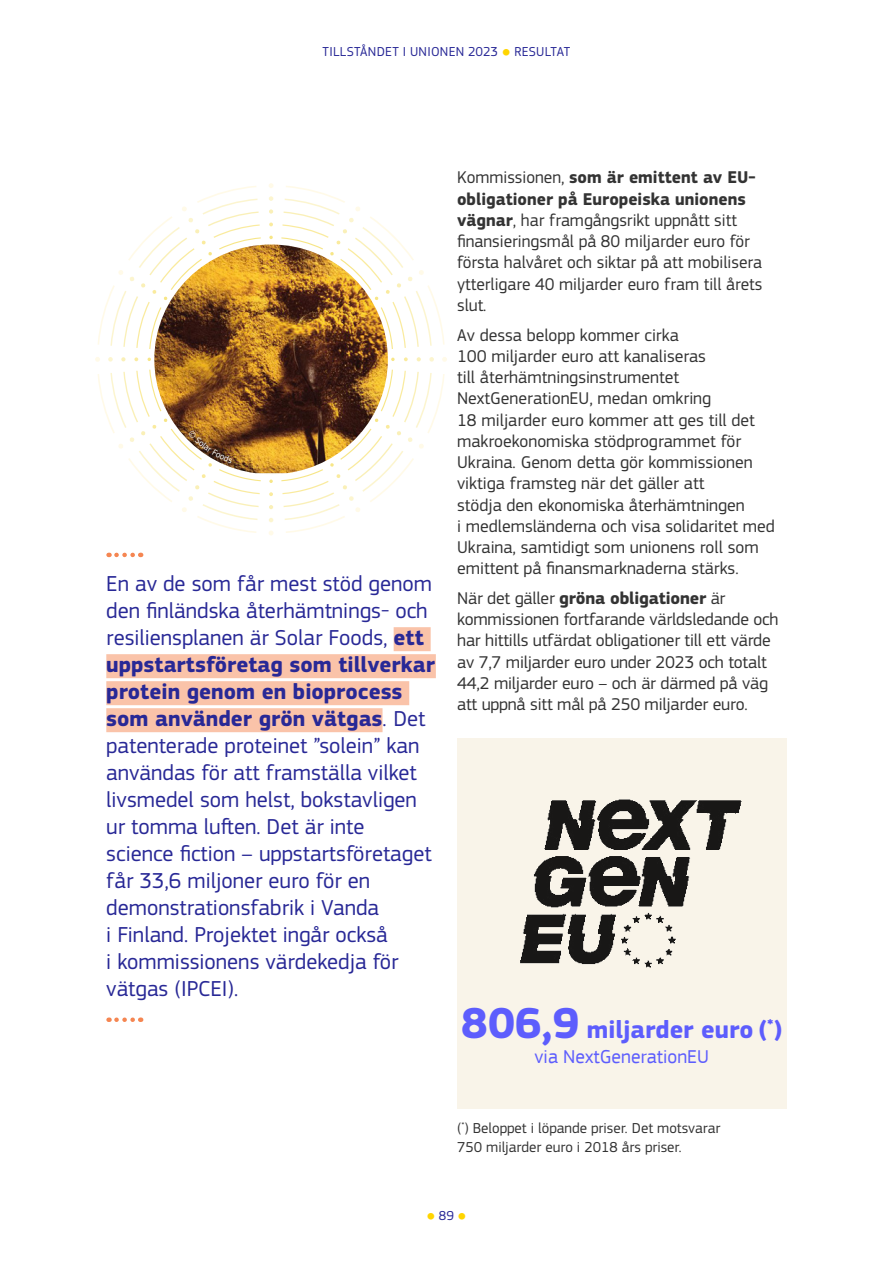
<style>
.page{position:relative;width:893px;height:1263px;background:#fff}
.page>*{position:absolute;margin:0;border:0;box-sizing:border-box;transform-origin:0 0}
.t1{font:700 25.5px "EC Square Sans Pro";color:#5d5dfd}
.t2{font:22.5px/27px "EC Square Sans Pro";color:#282896}
.t3{font:19.5px "EC Square Sans Pro";color:#5d5dfd}
.Body_text{font:17.7px/21.3px "EC Square Sans Pro";color:#333}
.Body_text_-10_kerning{font:17.7px/21.3px "EC Square Sans Pro";letter-spacing:-.01em;color:#333}
.Body_text_-10_kerning-2{font:15px/19.5px "EC Square Sans Pro";color:#333}
.t4{font:13.5px "EC Square Sans Pro";letter-spacing:.02em;color:#282896}
.t5{font:10.5px "EC Square Sans Pro";color:#ffd500}
.s1{font-size:10.5px;color:#ffd500}
.s2{font-weight:700}
.s3{font-size:45px}
.s4{font-size:13.5px;color:#282896}
</style>
<div class="page">
<div style="left:394px;top:627px;width:37px;height:24px;background:#fac3a9"></div>
<div style="left:106px;top:654px;width:330px;height:24px;background:#fac3a9"></div>
<div style="left:106px;top:681px;width:303px;height:24px;background:#fac3a9"></div>
<div style="left:106px;top:708px;width:277px;height:24px;background:#fac3a9"></div>
<svg style="left:116px;top:1017px;width:25px;height:5px"></svg>
<div style="left:457px;top:738px;width:330px;height:370px;background:#f9f4e9"></div>
<img style="left:520px;top:799px;width:222px;height:169px">
<svg style="left:95px;top:183px;width:352px;height:374px"></svg>
<p class="t4" style="left:323px;top:44px;width:207px">TILLSTÅNDET I UNIONEN 2023 <span class="s1">●</span> Resultat</p>
<p class="t2" style="left:106px;top:570px;width:330px">En av de som får mest stöd genom den finländska återhämtnings- och resiliensplanen är Solar Foods, <span class="s2">ett uppstartsföretag som tillverkar protein genom en bioprocess som använder grön vätgas</span>. Det patenterade proteinet ”solein” kan användas för att framställa vilket livsmedel som helst, bokstavligen ur tomma luften. Det är inte science fiction – uppstartsföretaget får 33,6 miljoner euro för en demonstrationsfabrik i Vanda<br>i Finland. Projektet ingår också<br>i kommissionens värdekedja för vätgas (IPCEI).</p>
<p class="Body_text" style="left:457px;top:167px;width:307px">Kommissionen, <span class="s2">som är emittent av EU&shy;obligationer på Europeiska unionens vägnar</span>, har framgångsrikt uppnått sitt finansieringsmål på 80 miljarder euro för första halvåret och siktar på att mobilisera ytterligare 40 miljarder euro fram till årets slut.</p>
<p class="Body_text" style="left:457px;top:324px;width:319px">Av dessa belopp kommer cirka<br>100 miljarder euro att kanaliseras<br>till återhämtningsinstrumentet NextGenerationEU, medan omkring<br>18 miljarder euro kommer att ges till det makroekonomiska stödprogrammet för Ukraina. Genom detta gör kommissionen viktiga framsteg när det gäller att<br>stödja den ekonomiska återhämtningen<br>i medlemsländerna och visa solidaritet med Ukraina, samtidigt som unionens roll som emittent på finansmarknaderna stärks.</p>
<p class="Body_text_-10_kerning" style="left:457px;top:588px;width:323px">När det gäller <span class="s2">gröna obligationer</span> är kommissionen fortfarande världsledande och har hittills utfärdat obligationer till ett värde av 7,7 miljarder euro under 2023 och totalt 44,2 miljarder euro – och är därmed på väg att uppnå sitt mål på 250 miljarder euro.</p>
<p class="t1" style="left:461px;top:1014px;width:323px"><span class="s3">806,9</span> miljarder euro (<sup>*</sup>)</p>
<p class="t3" style="left:535px;top:1045px;width:176px">via NextGenerationEU</p>
<p class="Body_text_-10_kerning-2" style="left:457px;top:1118px;width:265px">(<sup>*</sup>) Beloppet i löpande priser. Det motsvarar<br>750 miljarder euro i 2018 års priser.</p>
<p class="t5" style="left:426px;top:1210px;width:42px">● <span class="s4">89</span> ●</p>
</div>
